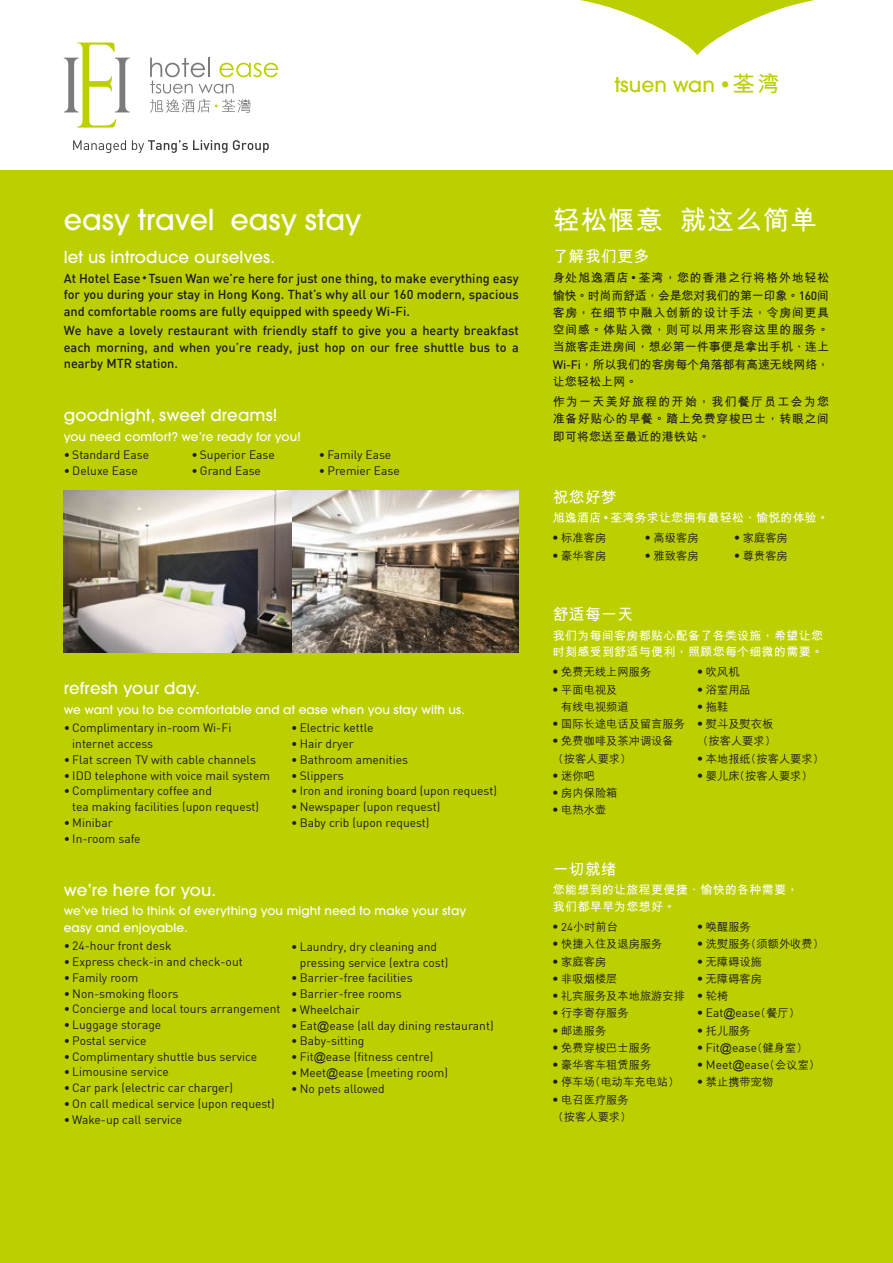
<style>
.page{position:relative;width:893px;height:1263px;background:#fff}
.page>*{position:absolute;margin:0;border:0;box-sizing:border-box;transform-origin:0 0}
.t1{font:500 28.5px "Avant Garde";color:#fff}
.t2{font:700 27px "M Hei HKS";letter-spacing:.025em;color:#fff}
.t3{font:500 20.25px "Avant Garde";color:#bccf00}
.t4{font:500 16.5px "Avant Garde";letter-spacing:.01em;color:#fff}
.t5{font:700 15.75px "M Hei HKS";letter-spacing:.025em;color:#fff}
.t6{font:500 12.75px/16.5px "DIN";color:#1d1d1b;text-align:justify}
.t7{font:12px/15.8px "DIN";color:#1d1d1b}
.t8{font:700 12px/17.2px "M Hei HKS";letter-spacing:.01em;color:#1d1d1b;text-align:justify}
.t9{font:500 12px/16.5px "Avant Garde";letter-spacing:.01em;color:#fff}
.t10{font:700 12px/16.5px "M Hei HKS";letter-spacing:.025em;color:#fff}
.t11{font:500 11.25px/17.2px "M Hei HKS";color:#1d1d1b}
.s1{font-family:"M Hei HKS";font-weight:700;font-size:22.5px}
.s2{font-size:9.6px}
.s3{font-size:9px}
.s4{font-family:"DIN";font-weight:500}
.s5{font-family:"Arial"}
.s6{font-family:"DIN";font-weight:400}
.s7{font-family:"M Hei HKS";font-weight:500;font-size:11.25px}
</style>
<div class="page">
<div style="left:0;top:170px;width:893px;height:1093px;background:#bccf00"></div>
<svg style="left:580px;top:0;width:234px;height:55px"></svg>
<img style="left:64px;top:490px;width:455px;height:162px">
<svg style="left:73px;top:140px;width:53px;height:13px"></svg>
<svg style="left:132px;top:140px;width:95px;height:13px"></svg>
<svg style="left:233px;top:140px;width:36px;height:13px"></svg>
<svg style="left:64px;top:43px;width:66px;height:85px"></svg>
<svg style="left:150px;top:58px;width:128px;height:55px"></svg>
<h3 class="t3" style="left:615px;top:72px;width:167px">tsuen wan • <span class="s1">荃灣</span></h3>
<h1 class="t1" style="left:64px;top:202px;width:299px">easy travel easy stay</h1>
<h2 class="t2" style="left:553px;top:200px;width:266px">輕鬆愜意 就這麼簡單</h2>
<h3 class="t4" style="left:64px;top:247px;width:213px">let us introduce ourselves.</h3>
<p class="t6" style="left:64px;top:269px;width:457px">At Hotel Ease <span class="s2">•</span> Tsuen Wan we’re here for just one thing, to make everything easy for you during your stay in Hong Kong. That’s why all our 160 modern, spacious and comfortable rooms are fully equipped with speedy Wi-Fi.</p>
<p class="t6" style="left:64px;top:322px;width:456px">We have a lovely restaurant with friendly staff to give you a hearty breakfast each morning, and when you’re ready, just hop on our free shuttle bus to a nearby MTR station.</p>
<h3 class="t5" style="left:553px;top:245px;width:98px">了解我們更多</h3>
<p class="t8" style="left:553px;top:268px;width:278px">身處旭逸酒店<span class="s3">‧</span>荃灣，您的香港之行將格外地輕鬆愉快。時尚而舒適，會是您對我們的第一印象。<span class="s4">160</span>間客房，在細節中融入創新的設計手法，令房間更具空間感。體貼入微，則可以用來形容這裡的服務。當旅客走進房間，想必第一件事便是拿出手機、連上<span class="s4">Wi-Fi</span>，所以我們的客房每個角落都有高速無線網絡，讓您輕鬆上網。</p>
<p class="t8" style="left:553px;top:392px;width:278px">作為一天美好旅程的開始，我們餐廳員工會為您準備好貼心的早餐。踏上免費穿梭巴士，轉眼之間即可將您送至最近的港鐵站。</p>
<h3 class="t4" style="left:64px;top:405px;width:215px">goodnight, sweet dreams!</h3>
<p class="t9" style="left:64px;top:428px;width:238px">you need comfort? we’re ready for you!</p>
<p class="t7" style="left:64px;top:447px;width:87px">• Standard Ease</p>
<p class="t7" style="left:191px;top:447px;width:85px">• Superior Ease</p>
<p class="t7" style="left:319px;top:447px;width:74px">• Family Ease</p>
<p class="t7" style="left:64px;top:463px;width:75px">• Deluxe Ease</p>
<p class="t7" style="left:191px;top:463px;width:71px">• Grand Ease</p>
<p class="t7" style="left:319px;top:463px;width:82px">• Premier Ease</p>
<h3 class="t4" style="left:64px;top:678px;width:138px">refresh your day.</h3>
<p class="t9" style="left:64px;top:701px;width:403px">we want you to be comfortable and at ease when you stay with us.</p>
<p class="t7" style="left:72px;top:720px;width:161px;text-indent:-9px">• Complimentary in-room Wi-Fi internet access</p>
<p class="t7" style="left:64px;top:751px;width:194px">• Flat screen TV with cable channels</p>
<p class="t7" style="left:64px;top:767px;width:208px">• IDD telephone with voice mail system</p>
<p class="t7" style="left:72px;top:783px;width:188px;text-indent:-9px">• Complimentary coffee and<br>tea making facilities (upon request)</p>
<p class="t7" style="left:64px;top:814px;width:51px">• Minibar</p>
<p class="t7" style="left:64px;top:830px;width:78px">• In-room safe</p>
<p class="t7" style="left:291px;top:720px;width:84px">• Electric kettle</p>
<p class="t7" style="left:291px;top:735px;width:64px">• Hair dryer</p>
<p class="t7" style="left:291px;top:751px;width:118px">• Bathroom amenities</p>
<p class="t7" style="left:291px;top:767px;width:54px">• Slippers</p>
<p class="t7" style="left:291px;top:783px;width:207px">• Iron and ironing board (upon request)</p>
<p class="t7" style="left:291px;top:798px;width:151px">• Newspaper (upon request)</p>
<p class="t7" style="left:291px;top:814px;width:140px">• Baby crib (upon request)</p>
<h3 class="t4" style="left:64px;top:879px;width:154px">we’re here for you.</h3>
<p class="t9" style="left:64px;top:903px;width:404px">we’ve tried to think of everything you might need to make your stay easy and enjoyable.</p>
<p class="t7" style="left:64px;top:938px;width:109px">• 24-hour front desk</p>
<p class="t7" style="left:64px;top:954px;width:180px">• Express check-in and check-out</p>
<p class="t7" style="left:64px;top:969px;width:76px">• Family room</p>
<p class="t7" style="left:64px;top:985px;width:116px">• Non-smoking floors</p>
<p class="t7" style="left:64px;top:1001px;width:218px">• Concierge and local tours arrangement</p>
<p class="t7" style="left:64px;top:1017px;width:99px">• Luggage storage</p>
<p class="t7" style="left:64px;top:1032px;width:84px">• Postal service</p>
<p class="t7" style="left:64px;top:1048px;width:195px">• Complimentary shuttle bus service</p>
<p class="t7" style="left:64px;top:1064px;width:106px">• Limousine service</p>
<p class="t7" style="left:64px;top:1080px;width:171px">• Car park (electric car charger)</p>
<p class="t7" style="left:64px;top:1095px;width:213px">• On call medical service (upon request)</p>
<p class="t7" style="left:64px;top:1111px;width:120px">• Wake-up call service</p>
<p class="t7" style="left:300px;top:938px;width:150px;text-indent:-9px">• Laundry, dry cleaning and pressing service (extra cost)</p>
<p class="t7" style="left:291px;top:970px;width:123px">• Barrier-free facilities</p>
<p class="t7" style="left:291px;top:986px;width:112px">• Barrier-free rooms</p>
<p class="t7" style="left:291px;top:1001px;width:70px">• Wheelchair</p>
<p class="t7" style="left:291px;top:1017px;width:204px">• Eat<span class="s5">@</span>ease (all day dining restaurant)</p>
<p class="t7" style="left:291px;top:1033px;width:75px">• Baby-sitting</p>
<p class="t7" style="left:291px;top:1049px;width:144px">• Fit<span class="s5">@</span>ease (fitness centre)</p>
<p class="t7" style="left:291px;top:1064px;width:158px">• Meet<span class="s5">@</span>ease (meeting room)</p>
<p class="t7" style="left:291px;top:1080px;width:95px">• No pets allowed</p>
<h3 class="t5" style="left:553px;top:485px;width:66px">祝您好夢</h3>
<p class="t10" style="left:553px;top:508px;width:278px">旭逸酒店<span class="s3">‧</span>荃灣務求讓您擁有最輕鬆、愉悅的體驗。</p>
<p class="t11" style="left:550px;top:529px;width:58px">‧ 標準客房</p>
<p class="t11" style="left:642px;top:529px;width:58px">‧ 高級客房</p>
<p class="t11" style="left:731px;top:529px;width:58px">‧ 家庭客房</p>
<p class="t11" style="left:550px;top:546px;width:58px">‧ 豪華客房</p>
<p class="t11" style="left:642px;top:546px;width:58px">‧ 雅致客房</p>
<p class="t11" style="left:731px;top:546px;width:58px">‧ 尊貴客房</p>
<h3 class="t5" style="left:553px;top:603px;width:82px">舒適每一天</h3>
<p class="t10" style="left:553px;top:626px;width:272px">我們為每間客房都貼心配備了各類設施，希望讓您時刻感受到舒適與便利，照顧您每個細微的需要。</p>
<p class="t11" style="left:550px;top:663px;width:103px">‧ 免費無線上網服務</p>
<p class="t11" style="left:550px;top:680px;width:69px">‧ 平面電視及</p>
<p class="t11" style="left:561px;top:697px;width:69px">有線電視頻道</p>
<p class="t11" style="left:550px;top:714px;width:137px">‧ 國際長途電話及留言服務</p>
<p class="t11" style="left:550px;top:732px;width:126px">‧ 免費咖啡及茶沖調設備</p>
<p class="t11" style="left:558px;top:749px;width:69px">(按客人要求)</p>
<p class="t11" style="left:550px;top:766px;width:47px">‧ 迷你吧</p>
<p class="t11" style="left:550px;top:783px;width:69px">‧ 房內保險箱</p>
<p class="t11" style="left:550px;top:801px;width:58px">‧ 電熱水壺</p>
<p class="t11" style="left:694px;top:663px;width:47px">‧ 吹風機</p>
<p class="t11" style="left:694px;top:680px;width:58px">‧ 浴室用品</p>
<p class="t11" style="left:694px;top:697px;width:36px">‧ 拖鞋</p>
<p class="t11" style="left:694px;top:714px;width:81px">‧ 熨斗及熨衣板</p>
<p class="t11" style="left:703px;top:732px;width:69px">(按客人要求)</p>
<p class="t11" style="left:694px;top:749px;width:126px">‧ 本地報紙(按客人要求)</p>
<p class="t11" style="left:694px;top:766px;width:114px">‧ 嬰兒床(按客人要求)</p>
<h3 class="t5" style="left:553px;top:858px;width:66px">一切就緒</h3>
<p class="t10" style="left:553px;top:881px;width:247px">您能想到的讓旅程更便捷、愉快的各種需要，我們都早早為您想好。</p>
<p class="t11" style="left:550px;top:917px;width:70px">‧ <span class="s6">24</span>小時前台</p>
<p class="t11" style="left:550px;top:935px;width:114px">‧ 快捷入住及退房服務</p>
<p class="t11" style="left:550px;top:952px;width:58px">‧ 家庭客房</p>
<p class="t11" style="left:550px;top:969px;width:69px">‧ 非吸煙樓層</p>
<p class="t11" style="left:550px;top:986px;width:137px">‧ 禮賓服務及本地旅遊安排</p>
<p class="t11" style="left:550px;top:1003px;width:81px">‧ 行李寄存服務</p>
<p class="t11" style="left:550px;top:1021px;width:58px">‧ 郵遞服務</p>
<p class="t11" style="left:550px;top:1038px;width:103px">‧ 免費穿梭巴士服務</p>
<p class="t11" style="left:550px;top:1055px;width:103px">‧ 豪華客車租賃服務</p>
<p class="t11" style="left:550px;top:1072px;width:126px">‧ 停車場(電動車充電站)</p>
<p class="t11" style="left:550px;top:1090px;width:81px">‧ 電召醫療服務</p>
<p class="t11" style="left:558px;top:1107px;width:69px">(按客人要求)</p>
<p class="t11" style="left:694px;top:917px;width:126px">‧ 喚醒服務<br>‧ 洗熨服務(須額外收費) ‧ 無障礙設施<br>‧ 無障礙客房<br>‧ 輪椅</p>
<p class="t7" style="left:694px;top:1005px;width:101px"><span class="s7">‧</span> Eat<span class="s5">@</span>ease<span class="s7">(餐廳)</span></p>
<p class="t11" style="left:694px;top:1021px;width:58px">‧ 托兒服務</p>
<p class="t7" style="left:694px;top:1039px;width:122px;line-height:17.2px"><span class="s7">‧</span> Fit<span class="s5">@</span>ease<span class="s7">(健身室) ‧</span> Meet<span class="s5">@</span>ease<span class="s7">(會議室)</span></p>
<p class="t11" style="left:694px;top:1073px;width:81px">‧ 禁止攜帶寵物</p>
</div>
